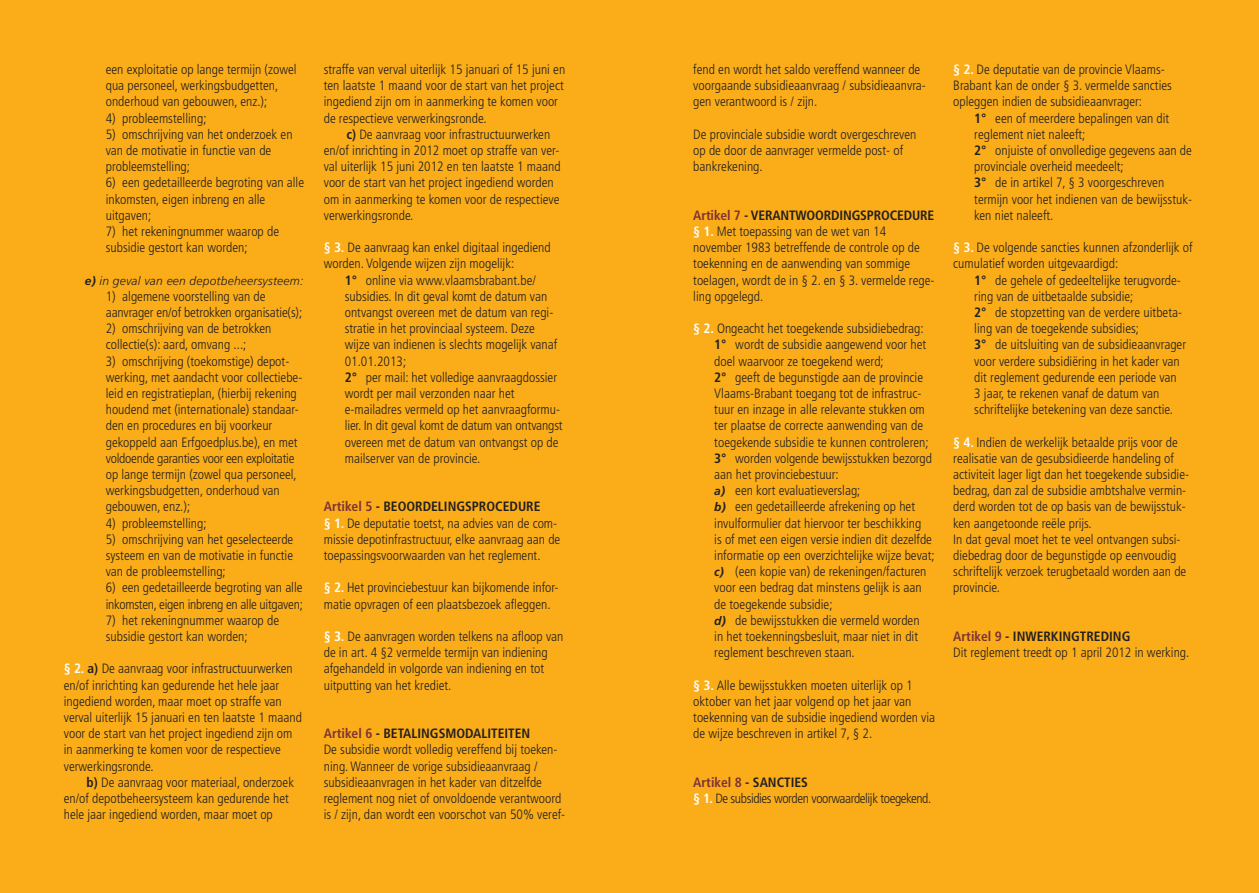
<style>
.page{position:relative;width:1259px;height:893px;background:#faad19}
.page>*{position:absolute;margin:0;border:0;box-sizing:border-box;transform-origin:0 0}
.t1{font:300 condensed 13.5px/16.2px "Frutiger";color:#231f20}
.t2{font:700 condensed 13.5px "Frutiger";color:#231f20}
.t3{font:300 condensed 13.5px/16.2px "Frutiger";letter-spacing:-.02em;color:#231f20}
.t4{font:300 condensed 13.5px "Frutiger";letter-spacing:-.03em;color:#231f20}
.t5{font:italic 300 12px "Frutiger";letter-spacing:.02em;color:#231f20}
.s1{font-weight:700}
.s2{font-weight:700;color:#fff}
.s3{color:#7e3235}
.s4{font-weight:700;font-style:italic;font-stretch:normal;font-size:12px}
</style>
<div class="page">
<p class="t1" style="left:106px;top:61px;width:192px">een exploitatie op lange termijn (zowel qua personeel, werkingsbudgetten, onderhoud van gebouwen, enz.);</p>
<p class="t1" style="left:106px;top:110px;width:102px">4) probleemstelling;</p>
<p class="t1" style="left:106px;top:126px;width:188px">5) omschrijving van het onderzoek en van de motivatie in functie van de probleemstelling;</p>
<p class="t1" style="left:106px;top:175px;width:200px">6) een gedetailleerde begroting van alle</p>
<p class="t1" style="left:106px;top:191px;width:161px">inkomsten, eigen inbreng en alle</p>
<p class="t1" style="left:106px;top:207px;width:47px">uitgaven;</p>
<p class="t1" style="left:106px;top:223px;width:175px">7) het rekeningnummer waarop de subsidie gestort kan worden;</p>
<p class="t5" style="left:85px;top:274px;width:220px"><span class="s1">e)</span> in geval van een depotbeheersysteem:</p>
<p class="t1" style="left:106px;top:288px;width:161px">1) algemene voorstelling van de</p>
<p class="t1" style="left:106px;top:304px;width:198px">aanvrager en/of betrokken organisatie(s);</p>
<p class="t1" style="left:106px;top:321px;width:167px">2) omschrijving van de betrokken collectie(s): aard, omvang ...;</p>
<p class="t1" style="left:106px;top:353px;width:185px">3) omschrijving (toekomstige) depot-</p>
<p class="t1" style="left:106px;top:369px;width:198px">werking, met aandacht voor collectiebe-</p>
<p class="t1" style="left:106px;top:385px;width:194px">leid en registratieplan, (hierbij rekening houdend met (internationale) standaar&shy;den en procedures en bij voorkeur</p>
<p class="t1" style="left:106px;top:434px;width:193px">gekoppeld aan Erfgoedplus.be), en met voldoende garanties voor een exploitatie op lange termijn (zowel qua personeel, werkingsbudgetten, onderhoud van gebouwen, enz.);</p>
<p class="t1" style="left:106px;top:515px;width:102px">4) probleemstelling;</p>
<p class="t1" style="left:106px;top:531px;width:189px;text-align:justify">5) omschrijving van het geselecteerde systeem en van de motivatie in functie van de probleemstelling;</p>
<p class="t3" style="left:106px;top:580px;width:199px">6) een gedetailleerde begroting van alle inkomsten, eigen inbreng en alle uitgaven;</p>
<p class="t1" style="left:106px;top:612px;width:175px">7) het rekeningnummer waarop de subsidie gestort kan worden;</p>
<p class="t1" style="left:64px;top:661px;width:240px"><span class="s2">§ 2.</span> <span class="s1">a)</span> De aanvraag voor infrastructuurwerken en/of inrichting kan gedurende het hele jaar ingediend worden, maar moet op straffe van verval uiterlijk 15 januari en ten laatste 1 maand voor de start van het project ingediend zijn om in aanmerking te komen voor de respectieve verwerkingsronde.</p>
<p class="t1" style="left:64px;top:774px;width:232px;text-indent:23px"><span class="s1">b)</span> De aanvraag voor materiaal, onderzoek en/of depotbeheersysteem kan gedurende het hele jaar ingediend worden, maar moet op</p>
<p class="t1" style="left:324px;top:61px;width:243px">straffe van verval uiterlijk 15 januari of 15 juni en ten laatste 1 maand voor de start van het project ingediend zijn om in aanmerking te komen voor de respectieve verwerkingsronde.</p>
<p class="t1" style="left:324px;top:126px;width:238px;text-indent:23px"><span class="s1">c)</span> De aanvraag voor infrastructuurwerken en/of inrichting in 2012 moet op straffe van ver&shy;val uiterlijk 15 juni 2012 en ten laatste 1 maand voor de start van het project ingediend worden om in aanmerking te komen voor de respectieve verwerkingsronde.</p>
<p class="t1" style="left:324px;top:240px;width:228px"><span class="s2">§ 3.</span> De aanvraag kan enkel digitaal ingediend worden. Volgende wijzen zijn mogelijk:</p>
<p class="t1" style="left:345px;top:272px;width:193px"><span class="s1">1°</span> online via www.vlaamsbrabant.be/</p>
<p class="t1" style="left:345px;top:288px;width:210px">subsidies. In dit geval komt de datum van ontvangst overeen met de datum van regi-</p>
<p class="t1" style="left:345px;top:321px;width:214px">stratie in het provinciaal systeem. Deze wijze van indienen is slechts mogelijk vanaf<br>01.01.2013;</p>
<p class="t1" style="left:345px;top:369px;width:214px"><span class="s1">2°</span> per mail: het volledige aanvraagdossier</p>
<p class="t1" style="left:345px;top:385px;width:171px">wordt per mail verzonden naar het</p>
<p class="t1" style="left:345px;top:402px;width:217px">e-mailadres vermeld op het aanvraagformu-</p>
<p class="t1" style="left:345px;top:418px;width:219px">lier. In dit geval komt de datum van ontvangst overeen met de datum van ontvangst op de mailserver van de provincie.</p>
<p class="t2" style="left:324px;top:499px;width:218px"><span class="s3">Artikel 5</span> - BEOORDELINGSPROCEDURE</p>
<p class="t1" style="left:324px;top:515px;width:238px"><span class="s2">§ 1.</span> De deputatie toetst, na advies van de com&shy;missie depotinfrastructuur, elke aanvraag aan de toepassingsvoorwaarden van het reglement.</p>
<p class="t1" style="left:324px;top:580px;width:236px"><span class="s2">§ 2.</span> Het provinciebestuur kan bijkomende infor&shy;matie opvragen of een plaatsbezoek afleggen.</p>
<p class="t1" style="left:324px;top:628px;width:241px"><span class="s2">§ 3.</span> De aanvragen worden telkens na afloop van de in art. 4 §2 vermelde termijn van indiening afgehandeld in volgorde van indiening en tot uitputting van het krediet.</p>
<p class="t2" style="left:324px;top:725px;width:208px"><span class="s3">Artikel 6</span> - BETALINGSMODALITEITEN</p>
<p class="t1" style="left:324px;top:742px;width:243px">De subsidie wordt volledig vereffend bij toeken&shy;ning. Wanneer de vorige subsidieaanvraag / subsidieaanvragen in het kader van ditzelfde reglement nog niet of onvoldoende verantwoord is / zijn, dan wordt een voorschot van 50% veref-</p>
<p class="t1" style="left:693px;top:61px;width:234px">fend en wordt het saldo vereffend wanneer de voorgaande subsidieaanvraag / subsidieaanvra&shy;gen verantwoord is / zijn.</p>
<p class="t1" style="left:693px;top:126px;width:225px">De provinciale subsidie wordt overgeschreven op de door de aanvrager vermelde post- of bankrekening.</p>
<p class="t2" style="left:693px;top:207px;width:243px"><span class="s3">Artikel 7</span> - VERANTWOORDINGSPROCEDURE</p>
<p class="t1" style="left:693px;top:223px;width:243px"><span class="s2">§ 1.</span> Met toepassing van de wet van 14 november 1983 betreffende de controle op de toekenning en de aanwending van sommige toelagen, wordt de in § 2. en § 3. vermelde rege&shy;ling opgelegd.</p>
<p class="t1" style="left:693px;top:321px;width:232px"><span class="s2">§ 2.</span> Ongeacht het toegekende subsidiebedrag:</p>
<p class="t1" style="left:714px;top:337px;width:214px"><span class="s1">1°</span> wordt de subsidie aangewend voor het doel waarvoor ze toegekend werd;</p>
<p class="t1" style="left:714px;top:369px;width:212px"><span class="s1">2°</span> geeft de begunstigde aan de provincie Vlaams-Brabant toegang tot de infrastruc&shy;tuur en inzage in alle relevante stukken om ter plaatse de correcte aanwending van de</p>
<p class="t1" style="left:714px;top:434px;width:216px">toegekende subsidie te kunnen controleren;</p>
<p class="t1" style="left:714px;top:450px;width:219px"><span class="s1">3°</span> worden volgende bewijsstukken bezorgd aan het provinciebestuur:</p>
<p class="t1" style="left:714px;top:483px;width:148px"><span class="s4">a)</span> een kort evaluatieverslag;</p>
<p class="t1" style="left:714px;top:499px;width:222px"><span class="s4">b)</span> een gedetailleerde afrekening op het invulformulier dat hiervoor ter beschikking<br>is of met een eigen versie indien dit dezelfde informatie op een overzichtelijke wijze bevat;</p>
<p class="t1" style="left:714px;top:564px;width:214px"><span class="s4">c)</span> (een kopie van) de rekeningen/facturen voor een bedrag dat minstens gelijk is aan de toegekende subsidie;</p>
<p class="t1" style="left:714px;top:612px;width:207px;text-align:justify"><span class="s4">d)</span> de bewijsstukken die vermeld worden in het toekenningsbesluit, maar niet in dit reglement beschreven staan.</p>
<p class="t1" style="left:693px;top:677px;width:243px"><span class="s2">§ 3.</span> Alle bewijsstukken moeten uiterlijk op 1 oktober van het jaar volgend op het jaar van toekenning van de subsidie ingediend worden via de wijze beschreven in artikel 7, § 2.</p>
<p class="t2" style="left:693px;top:774px;width:116px"><span class="s3">Artikel 8</span> - SANCTIES</p>
<p class="t4" style="left:693px;top:791px;width:240px"><span class="s2">§ 1.</span> De subsidies worden voorwaardelijk toegekend.</p>
<p class="t1" style="left:953px;top:61px;width:220px"><span class="s2">§ 2.</span> De deputatie van de provincie Vlaams-<br>Brabant kan de onder § 3. vermelde sancties opleggen indien de subsidieaanvrager:</p>
<p class="t1" style="left:974px;top:110px;width:197px"><span class="s1">1°</span> een of meerdere bepalingen van dit reglement niet naleeft;</p>
<p class="t1" style="left:974px;top:142px;width:219px"><span class="s1">2°</span> onjuiste of onvolledige gegevens aan de provinciale overheid meedeelt;</p>
<p class="t1" style="left:974px;top:175px;width:219px"><span class="s1">3°</span> de in artikel 7, § 3 voorgeschreven termijn voor het indienen van de bewijsstuk&shy;ken niet naleeft.</p>
<p class="t1" style="left:953px;top:240px;width:241px"><span class="s2">§ 3.</span> De volgende sancties kunnen afzonderlijk of cumulatief worden uitgevaardigd:</p>
<p class="t1" style="left:974px;top:272px;width:208px"><span class="s1">1°</span> de gehele of gedeeltelijke terugvorde-</p>
<p class="t1" style="left:974px;top:288px;width:161px">ring van de uitbetaalde subsidie;</p>
<p class="t1" style="left:974px;top:304px;width:209px"><span class="s1">2°</span> de stopzetting van de verdere uitbeta-</p>
<p class="t1" style="left:974px;top:321px;width:166px">ling van de toegekende subsidies;</p>
<p class="t1" style="left:974px;top:337px;width:213px"><span class="s1">3°</span> de uitsluiting van de subsidieaanvrager voor verdere subsidiëring in het kader van dit reglement gedurende een periode van 3 jaar, te rekenen vanaf de datum van</p>
<p class="t1" style="left:974px;top:402px;width:200px">schriftelijke betekening van deze sanctie.</p>
<p class="t1" style="left:953px;top:434px;width:226px"><span class="s2">§ 4.</span> Indien de werkelijk betaalde prijs voor de realisatie van de gesubsidieerde handeling of</p>
<p class="t1" style="left:953px;top:466px;width:237px">activiteit lager ligt dan het toegekende subsidie&shy;bedrag, dan zal de subsidie ambtshalve vermin&shy;derd worden tot de op basis van de bewijsstuk&shy;ken aangetoonde reële prijs.</p>
<p class="t1" style="left:953px;top:531px;width:235px">In dat geval moet het te veel ontvangen subsi&shy;diebedrag door de begunstigde op eenvoudig schriftelijk verzoek terugbetaald worden aan de provincie.</p>
<p class="t2" style="left:953px;top:628px;width:179px"><span class="s3">Artikel 9</span> - INWERKINGTREDING</p>
<p class="t1" style="left:953px;top:645px;width:238px">Dit reglement treedt op 1 april 2012 in werking.</p>
</div>
